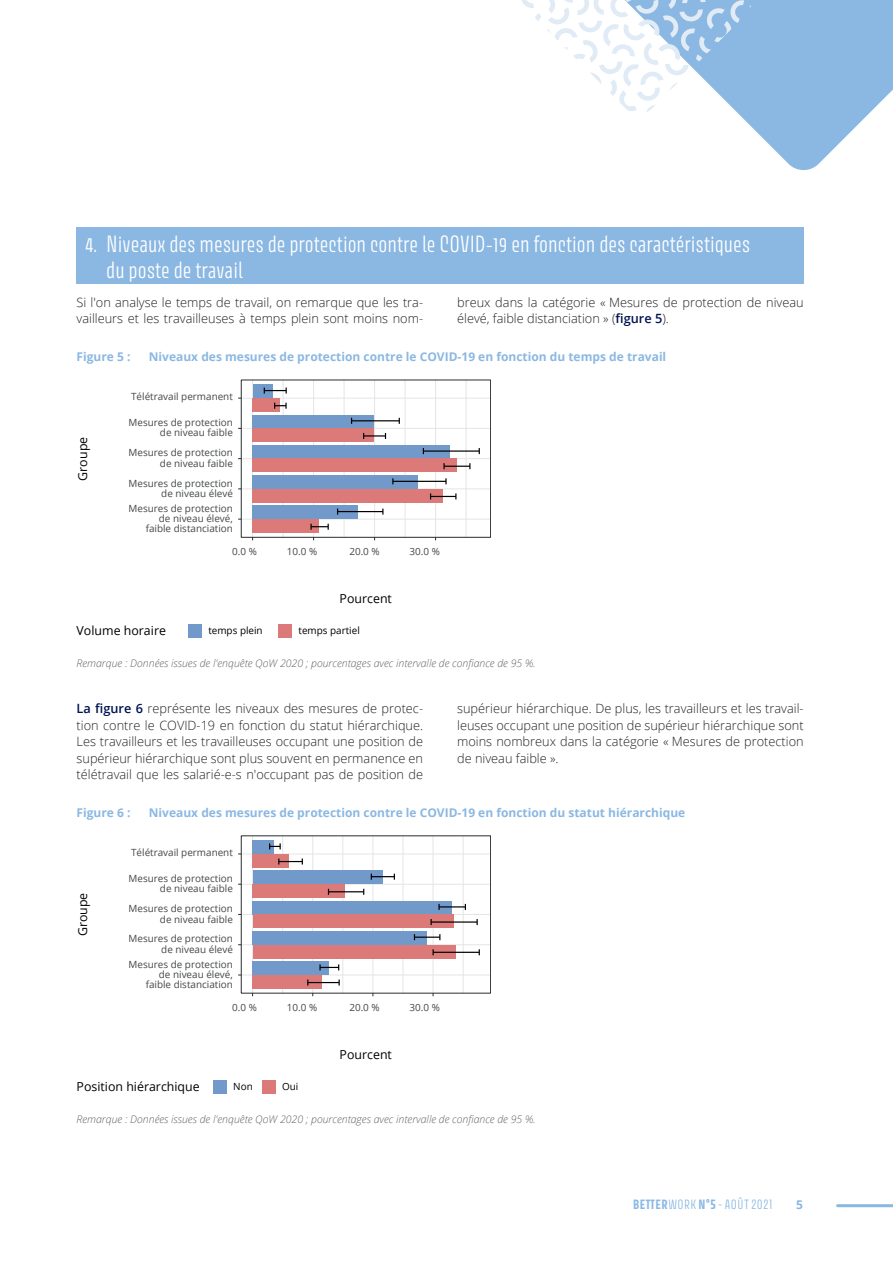
<style>
.page{position:relative;width:893px;height:1263px;background:#fff}
.page>*{position:absolute;margin:0;border:0;box-sizing:border-box;transform-origin:0 0}
.t1{font:300 21px/25.2px "Avory I Latn";color:#fff}
.t2{font:300 12.75px/16.5px "Open Sans";color:#231f20}
.t3{font:12.3px "Open Sans";color:#000001}
.t4{font:700 12px "Open Sans";color:#8bb8e2}
.t5{font:300 12px "Avory I Latn";letter-spacing:.04em;color:#8bb8e2}
.t6{font:italic 300 10.5px "Open Sans";color:#636366}
.t7{font:9.9px/10.4px "Open Sans";color:#454749;text-align:right}
.t8{font:9.9px "Open Sans";color:#000001}
.s1{font-weight:600;color:#001352}
.s2{font-weight:700}
</style>
<div class="page">
<svg style="left:741px;top:0;width:152px;height:170px;fill:#8bb8e2"></svg>
<svg style="left:521px;top:0;width:232px;height:116px"></svg>
<hr style="left:837px;top:1204px;width:56px;height:3px;background:#8bb8e2">
<div style="left:77px;top:227px;width:727px;height:57px;background:#8bb8e2"></div>
<div style="left:188px;top:624px;width:14px;height:14px;background:#7199c9"></div>
<div style="left:279px;top:624px;width:13px;height:14px;background:#db7a79"></div>
<hr style="left:283px;top:380px;width:1px;height:157px;background:#e5e5e4">
<hr style="left:344px;top:380px;width:1px;height:157px;background:#e5e5e4">
<hr style="left:405px;top:380px;width:1px;height:157px;background:#e5e5e4">
<hr style="left:466px;top:380px;width:1px;height:157px;background:#e5e5e4">
<hr style="left:241px;top:519px;width:250px;height:1px;background:#e5e5e4">
<hr style="left:241px;top:488px;width:250px;height:1px;background:#e5e5e4">
<hr style="left:241px;top:458px;width:250px;height:1px;background:#e5e5e4">
<hr style="left:241px;top:428px;width:250px;height:1px;background:#e5e5e4">
<hr style="left:241px;top:398px;width:250px;height:1px;background:#e5e5e4">
<hr style="left:252px;top:380px;width:1px;height:157px;background:#e5e5e4">
<hr style="left:313px;top:380px;width:1px;height:157px;background:#e5e5e4">
<hr style="left:374px;top:380px;width:1px;height:157px;background:#e5e5e4">
<hr style="left:435px;top:380px;width:1px;height:157px;background:#e5e5e4">
<div style="left:253px;top:384px;width:19px;height:14px;background:#7199c9"></div>
<div style="left:253px;top:505px;width:105px;height:14px;background:#7199c9"></div>
<div style="left:253px;top:475px;width:165px;height:14px;background:#7199c9"></div>
<div style="left:253px;top:445px;width:197px;height:14px;background:#7199c9"></div>
<div style="left:253px;top:415px;width:121px;height:13px;background:#7199c9"></div>
<div style="left:253px;top:398px;width:27px;height:14px;background:#db7a79"></div>
<div style="left:253px;top:519px;width:66px;height:14px;background:#db7a79"></div>
<div style="left:253px;top:489px;width:190px;height:13px;background:#db7a79"></div>
<div style="left:253px;top:459px;width:204px;height:13px;background:#db7a79"></div>
<div style="left:253px;top:428px;width:121px;height:14px;background:#db7a79"></div>
<svg style="left:264px;top:387px;width:23px;height:7px"></svg>
<hr style="left:338px;top:511px;width:45px;height:1px;background:#000001">
<hr style="left:393px;top:481px;width:53px;height:1px;background:#000001">
<hr style="left:423px;top:450px;width:56px;height:2px;background:#000001">
<hr style="left:352px;top:420px;width:47px;height:1px;background:#000001">
<svg style="left:274px;top:403px;width:13px;height:6px"></svg>
<svg style="left:310px;top:524px;width:19px;height:6px"></svg>
<svg style="left:430px;top:493px;width:26px;height:6px"></svg>
<svg style="left:443px;top:463px;width:27px;height:6px"></svg>
<hr style="left:364px;top:435px;width:21px;height:2px;background:#000001">
<div style="left:241px;top:380px;width:250px;height:158px;border:1px solid #292d2f"></div>
<div style="left:213px;top:1080px;width:14px;height:14px;background:#7199c9"></div>
<div style="left:262px;top:1080px;width:14px;height:14px;background:#db7a79"></div>
<hr style="left:282px;top:836px;width:1px;height:157px;background:#e5e5e4">
<hr style="left:343px;top:836px;width:1px;height:157px;background:#e5e5e4">
<hr style="left:403px;top:836px;width:1px;height:157px;background:#e5e5e4">
<hr style="left:463px;top:836px;width:1px;height:157px;background:#e5e5e4">
<hr style="left:241px;top:974px;width:250px;height:1px;background:#e5e5e4">
<hr style="left:241px;top:944px;width:250px;height:1px;background:#e5e5e4">
<hr style="left:241px;top:914px;width:250px;height:1px;background:#e5e5e4">
<hr style="left:241px;top:884px;width:250px;height:1px;background:#e5e5e4">
<hr style="left:241px;top:853px;width:250px;height:1px;background:#e5e5e4">
<hr style="left:252px;top:836px;width:1px;height:157px;background:#e5e5e4">
<hr style="left:312px;top:836px;width:1px;height:157px;background:#e5e5e4">
<hr style="left:372px;top:836px;width:1px;height:157px;background:#e5e5e4">
<hr style="left:433px;top:836px;width:1px;height:157px;background:#e5e5e4">
<div style="left:253px;top:840px;width:21px;height:14px;background:#7199c9"></div>
<div style="left:253px;top:961px;width:76px;height:14px;background:#7199c9"></div>
<div style="left:253px;top:931px;width:174px;height:14px;background:#7199c9"></div>
<div style="left:253px;top:901px;width:199px;height:13px;background:#7199c9"></div>
<div style="left:253px;top:871px;width:129px;height:13px;background:#7199c9"></div>
<div style="left:253px;top:854px;width:36px;height:13px;background:#db7a79"></div>
<div style="left:253px;top:975px;width:69px;height:13px;background:#db7a79"></div>
<div style="left:253px;top:945px;width:203px;height:13px;background:#db7a79"></div>
<div style="left:253px;top:914px;width:200px;height:14px;background:#db7a79"></div>
<div style="left:253px;top:884px;width:92px;height:14px;background:#db7a79"></div>
<svg style="left:269px;top:843px;width:12px;height:6px"></svg>
<svg style="left:319px;top:964px;width:20px;height:6px"></svg>
<hr style="left:414px;top:936px;width:26px;height:2px;background:#000001">
<svg style="left:438px;top:904px;width:28px;height:6px"></svg>
<svg style="left:371px;top:874px;width:24px;height:6px"></svg>
<svg style="left:278px;top:858px;width:25px;height:6px"></svg>
<hr style="left:308px;top:982px;width:31px;height:1px;background:#000001">
<hr style="left:433px;top:952px;width:46px;height:1px;background:#000001">
<svg style="left:432px;top:949px;width:2px;height:6px"></svg>
<hr style="left:431px;top:921px;width:46px;height:2px;background:#000001">
<svg style="left:430px;top:919px;width:2px;height:6px"></svg>
<hr style="left:328px;top:891px;width:36px;height:1px;background:#000001">
<div style="left:241px;top:835px;width:250px;height:158px;border:1px solid #292d2f"></div>
<h1 class="t1" style="left:106px;top:232px;width:645px;text-indent:-21px">4. Niveaux des mesures de protection contre le COVID-19 en fonction des caractéristiques du poste de travail</h1>
<p class="t2" style="left:77px;top:294px;width:348px">Si l'on analyse le temps de travail, on remarque que les tra&shy;vailleurs et les travailleuses à temps plein sont moins nom-</p>
<p class="t2" style="left:457px;top:294px;width:348px">breux dans la catégorie « Mesures de protection de niveau élevé, faible distanciation » (<span class="s1">figure 5</span>).</p>
<p class="t4" style="left:77px;top:348px;width:55px">Figure 5 :</p>
<p class="t4" style="left:149px;top:348px;width:519px">Niveaux des mesures de protection contre le COVID-19 en fonction du temps de travail</p>
<p class="t3" style="left:74px;top:481px;width:45px;rotate:-90deg">Groupe</p>
<p class="t7" style="left:131px;top:391px;width:103px">Télétravail permanent</p>
<p class="t7" style="left:129px;top:417px;width:106px">Mesures de protection de niveau faible</p>
<p class="t7" style="left:129px;top:447px;width:106px">Mesures de protection de niveau faible</p>
<p class="t7" style="left:129px;top:478px;width:106px">Mesures de protection de niveau élevé</p>
<p class="t7" style="left:129px;top:503px;width:106px">Mesures de protection de niveau élevé,<br>faible distanciation</p>
<p class="t7" style="left:232px;top:546px;width:26px">0.0 %</p>
<p class="t7" style="left:287px;top:546px;width:32px">10.0 %</p>
<p class="t7" style="left:349px;top:546px;width:32px">20.0 %</p>
<p class="t7" style="left:409px;top:546px;width:32px">30.0 %</p>
<p class="t3" style="left:340px;top:590px;width:54px">Pourcent</p>
<p class="t3" style="left:77px;top:622px;width:91px">Volume horaire</p>
<p class="t8" style="left:208px;top:624px;width:56px">temps plein</p>
<p class="t8" style="left:299px;top:624px;width:63px">temps partiel</p>
<p class="t6" style="left:77px;top:656px;width:460px">Remarque : Données issues de l'enquête QoW 2020 ; pourcentages avec intervalle de confiance de 95 %.</p>
<p class="t2" style="left:77px;top:700px;width:348px;text-align:justify"><span class="s1">La figure 6</span> représente les niveaux des mesures de protec&shy;tion contre le COVID-19 en fonction du statut hiérarchique.<br>Les travailleurs et les travailleuses occupant une position de supérieur hiérarchique sont plus souvent en permanence en télétravail que les salarié-e-s n'occupant pas de position de</p>
<p class="t2" style="left:457px;top:700px;width:348px;text-align:justify">supérieur hiérarchique. De plus, les travailleurs et les travail&shy;leuses occupant une position de supérieur hiérarchique sont moins nombreux dans la catégorie « Mesures de protection de niveau faible ».</p>
<p class="t4" style="left:77px;top:804px;width:55px">Figure 6 :</p>
<p class="t4" style="left:149px;top:804px;width:538px">Niveaux des mesures de protection contre le COVID-19 en fonction du statut hiérarchique</p>
<p class="t3" style="left:74px;top:936px;width:45px;rotate:-90deg">Groupe</p>
<p class="t7" style="left:131px;top:847px;width:103px">Télétravail permanent</p>
<p class="t7" style="left:129px;top:873px;width:106px">Mesures de protection de niveau faible</p>
<p class="t7" style="left:129px;top:903px;width:106px">Mesures de protection de niveau faible</p>
<p class="t7" style="left:129px;top:933px;width:106px">Mesures de protection de niveau élevé</p>
<p class="t7" style="left:129px;top:958px;width:106px">Mesures de protection de niveau élevé,<br>faible distanciation</p>
<p class="t7" style="left:232px;top:1002px;width:26px">0.0 %</p>
<p class="t7" style="left:287px;top:1002px;width:32px">10.0 %</p>
<p class="t7" style="left:349px;top:1002px;width:32px">20.0 %</p>
<p class="t7" style="left:409px;top:1002px;width:32px">30.0 %</p>
<p class="t3" style="left:340px;top:1046px;width:54px">Pourcent</p>
<p class="t3" style="left:77px;top:1078px;width:125px">Position hiérarchique</p>
<p class="t8" style="left:233px;top:1079px;width:21px">Non</p>
<p class="t8" style="left:282px;top:1079px;width:18px">Oui</p>
<p class="t6" style="left:77px;top:1112px;width:460px">Remarque : Données issues de l'enquête QoW 2020 ; pourcentages avec intervalle de confiance de 95 %.</p>
<p class="t5" style="left:633px;top:1197px;width:141px"><span class="s2">BETTER</span>WORK <span class="s2">N°5</span> - AOÛT 2021</p>
<p class="t4" style="left:796px;top:1196px;width:8px">5</p>
</div>
